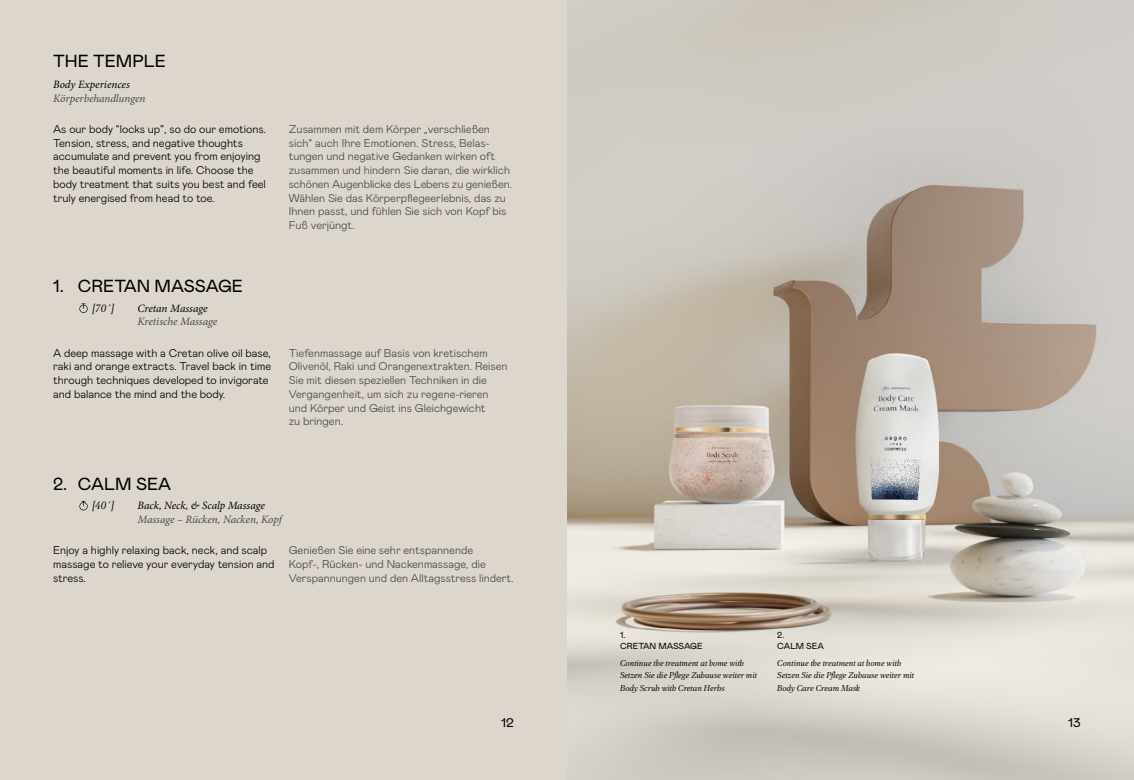
<style>
.page{position:relative;width:1134px;height:780px;background:#fff}
.page>*{position:absolute;margin:0;border:0;box-sizing:border-box;transform-origin:0 0}
.t1{font:17.5px "Mabry Pro";color:#000}
.t2{font:12.5px "Mabry Pro";color:#000;scale:1.07 1}
.t3{font:300 11.25px/13.8px "Mabry Pro";color:#484848}
.t4{font:300 11.25px/13.8px "Mabry Pro";color:#000}
.t5{font:italic 11.25px "Minion Pro";letter-spacing:-.01em;color:#484848}
.t6{font:italic 11.25px "Minion Pro";letter-spacing:-.005em;color:#000}
.t7{font:italic 11.25px "PF Regal Text Pro";color:#000}
.t8{font:italic 8.75px/11.2px "PF Regal Text Pro";color:#000}
.t9{font:8.75px/11.2px "Mabry Pro";color:#000}
</style>
<div class="page">
<img style="left:567px;top:0;width:567px;height:780px">
<div style="left:0;top:0;width:567px;height:780px;background:#dcd6cd"></div>
<svg style="left:79px;top:303px;width:9px;height:10px"></svg>
<svg style="left:79px;top:501px;width:9px;height:9px"></svg>
<h1 class="t1" style="left:53px;top:49px;width:114px">THE TEMPLE</h1>
<p class="t6" style="left:53px;top:76px;width:78px">Body Experiences</p>
<p class="t5" style="left:53px;top:90px;width:94px">Körperbehandlungen</p>
<p class="t4" style="left:53px;top:121px;width:214px">As our body “locks up”, so do our emotions.<br>Tension, stress, and negative thoughts accumulate and prevent you from enjoying the beautiful moments in life. Choose the body treatment that suits you best and feel truly energised from head to toe.</p>
<p class="t3" style="left:289px;top:121px;width:225px">Zusammen mit dem Körper „verschließen sich“ auch Ihre Emotionen. Stress, Belas&shy;tungen und negative Gedanken wirken oft zusammen und hindern Sie daran, die wirklich schönen Augenblicke des Lebens zu genießen.<br>Wählen Sie das Körperpflegeerlebnis, das zu Ihnen passt, und fühlen Sie sich von Kopf bis Fuß verjüngt.</p>
<h1 class="t1" style="left:53px;top:273px;width:191px">1. CRETAN ΜASSAGE</h1>
<p class="t7" style="left:92px;top:302px;width:23px">[70΄]</p>
<p class="t6" style="left:138px;top:300px;width:71px">Cretan Μassage</p>
<p class="t5" style="left:138px;top:314px;width:81px">Kretische Massage</p>
<p class="t4" style="left:53px;top:345px;width:219px">A deep massage with a Cretan olive oil base, raki and orange extracts. Travel back in time through techniques developed to invigorate and balance the mind and the body.</p>
<p class="t3" style="left:289px;top:345px;width:220px">Tiefenmassage auf Basis von kretischem Olivenöl, Raki und Orangenextrakten. Reisen Sie mit diesen speziellen Techniken in die Vergangenheit, um sich zu regene-rieren und Körper und Geist ins Gleichgewicht<br>zu bringen.</p>
<h1 class="t1" style="left:53px;top:471px;width:119px">2. CALM SEA</h1>
<p class="t7" style="left:92px;top:500px;width:23px">[40΄]</p>
<p class="t6" style="left:138px;top:498px;width:129px">Back, Neck, &amp; Scalp Massage</p>
<p class="t5" style="left:138px;top:511px;width:146px">Massage – Rücken, Nacken, Kopf</p>
<p class="t4" style="left:53px;top:542px;width:223px">Enjoy a highly relaxing back, neck, and scalp massage to relieve your everyday tension and stress.</p>
<p class="t3" style="left:289px;top:542px;width:227px">Genießen Sie eine sehr entspannende<br>Kopf-, Rücken- und Nackenmassage, die<br>Verspannungen und den Alltagsstress lindert.</p>
<p class="t9" style="left:620px;top:628px;width:84px">1.<br>CRETAN ΜASSAGE</p>
<p class="t8" style="left:620px;top:658px;width:138px">Continue the treatment at home with<br>Setzen Sie die Pflege Zuhause weiter mit</p>
<p class="t8" style="left:620px;top:683px;width:106px">Body Scrub with Cretan Herbs</p>
<p class="t9" style="left:777px;top:629px;width:48px">2.<br>CALM SEA</p>
<p class="t8" style="left:777px;top:658px;width:138px">Continue the treatment at home with<br>Setzen Sie die Pflege Zuhause weiter mit</p>
<p class="t8" style="left:777px;top:683px;width:84px">Body Care Cream Mask</p>
<p class="t2" style="left:501px;top:713px;width:13px">12</p>
<p class="t2" style="left:1068px;top:713px;width:13px">13</p>
</div>
